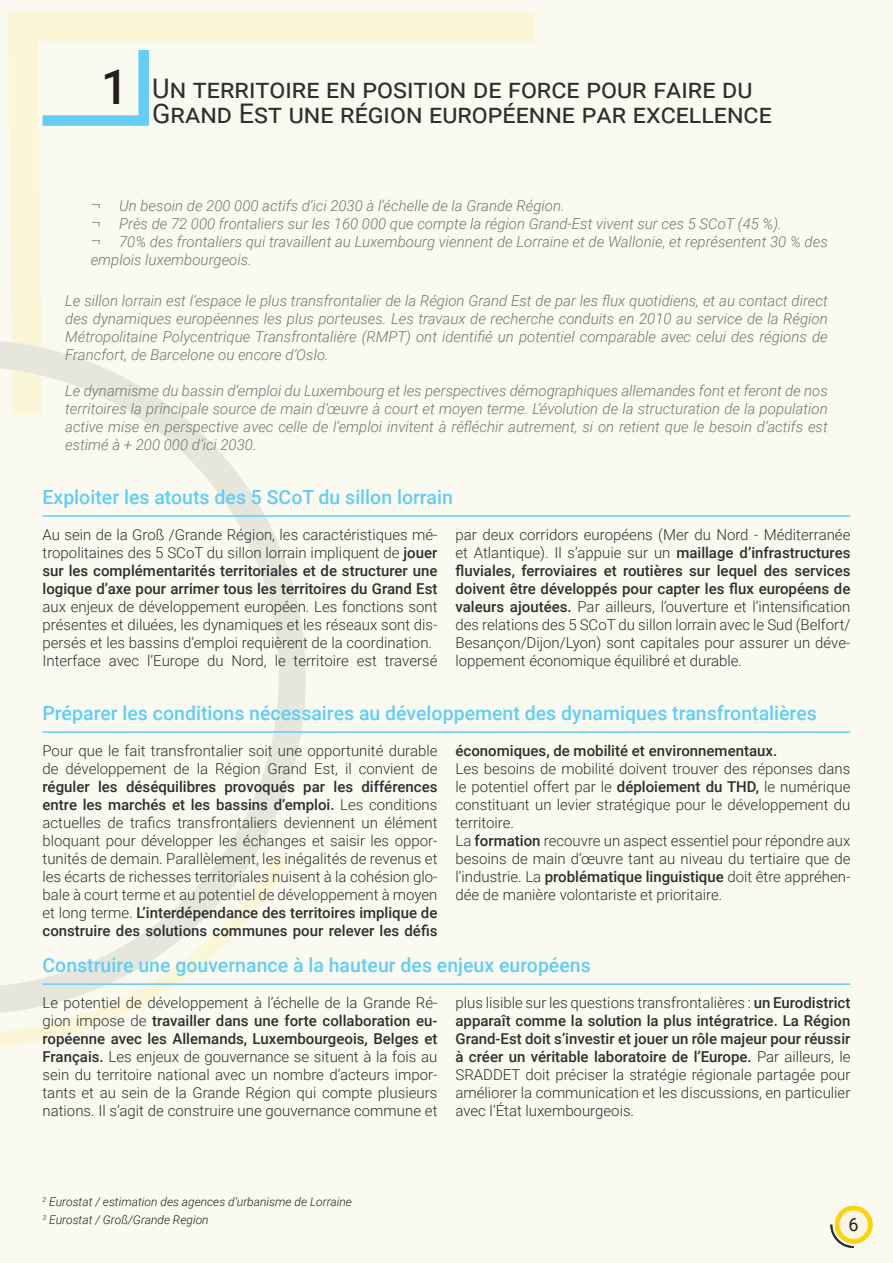
<style>
.page{position:relative;width:893px;height:1263px;background:#fbfaf0}
.page>*{position:absolute;margin:0;border:0;box-sizing:border-box;transform-origin:0 0}
.t1{font:27px/24px "Roboto";color:#2f2e31}
.t2{font:500 19.5px "Roboto";color:#62cdf5}
.t3{font:18px "Roboto";color:#231f20}
.t4{font:300 15px/18px "Roboto";color:#2f2e31;text-align:justify}
.t5{font:italic 300 15px/18px "Roboto";color:#727576;text-align:justify}
.t6{font:500 15px/18px "Roboto";color:#2f2e31;text-align:justify}
.t7{font:italic 300 12px/18px "Roboto";color:#231f20}
.s1{font-weight:500;font-size:48px;color:#231f20}
.s2{font-family:"Bodoni";font-weight:400;font-style:normal}
.s3{font-weight:300}
.s4{font-weight:500}
</style>
<div class="page">
<svg style="left:0;top:1017px;width:117px;height:30px"></svg>
<svg style="left:8px;top:11px;width:527px;height:327px"></svg>
<svg style="left:0;top:338px;width:306px;height:679px"></svg>
<div style="left:835px;top:1206px;width:37px;height:37px;background:#fed304;border-radius:50%"></div>
<svg style="left:830px;top:1223px;width:26px;height:25px"></svg>
<div style="left:839px;top:1210px;width:29px;height:29px;background:#f9f6e6;border-radius:50%"></div>
<svg style="left:32px;top:39px;width:122px;height:92px"></svg>
<hr style="left:43px;top:515px;width:807px;height:2px;background:#62cdf5">
<hr style="left:43px;top:731px;width:807px;height:2px;background:#62cdf5">
<hr style="left:43px;top:983px;width:807px;height:2px;background:#62cdf5">
<h1 class="t1" style="left:152px;top:76px;width:621px;text-indent:-51px"><span class="s1">1</span> Un territoire en position de force pour faire du<br>Grand Est une région européenne par excellence</h1>
<p class="t5" style="left:91px;top:197px;width:739px;text-align:left"><span class="s2">¬</span> Un besoin de 200 000 actifs d’ici 2030 à l’échelle de la Grande Région.<br><span class="s2">¬</span> Près de 72 000 frontaliers sur les 160 000 que compte la région Grand-Est vivent sur ces 5 SCoT (45 %).<br><span class="s2">¬</span> 70% des frontaliers qui travaillent au Luxembourg viennent de Lorraine et de Wallonie, et représentent 30 % des emplois luxembourgeois.</p>
<p class="t5" style="left:65px;top:291px;width:764px">Le sillon lorrain est l’espace le plus transfrontalier de la Région Grand Est de par les flux quotidiens, et au contact direct des dynamiques européennes les plus porteuses. Les travaux de recherche conduits en 2010 au service de la Région Métropolitaine Polycentrique Transfrontalière (RMPT) ont identifié un potentiel comparable avec celui des régions de Francfort, de Barcelone ou encore d’Oslo.</p>
<p class="t5" style="left:65px;top:381px;width:764px">Le dynamisme du bassin d’emploi du Luxembourg et les perspectives démographiques allemandes font et feront de nos territoires la principale source de main d’œuvre à court et moyen terme. L’évolution de la structuration de la population active mise en perspective avec celle de l’emploi invitent à réfléchir autrement, si on retient que le besoin d’actifs est estimé à + 200 000 d’ici 2030.</p>
<h2 class="t2" style="left:43px;top:483px;width:412px">Exploiter les atouts des 5 SCoT du sillon lorrain</h2>
<p class="t6" style="left:43px;top:525px;width:396px"><span class="s3">Au sein de la Groß /Grande Région, les caractéristiques mé&shy;tropolitaines des 5 SCoT du sillon lorrain impliquent de</span> jouer sur les complémentarités territoriales et de structurer une logique d’axe pour arrimer tous les territoires du Grand Est</p>
<p class="t4" style="left:43px;top:597px;width:396px;text-align:left">aux enjeux de développement européen. Les fonctions sont présentes et diluées, les dynamiques et les réseaux sont dis&shy;persés et les bassins d’emploi requièrent de la coordination.<br>Interface avec l’Europe du Nord, le territoire est traversé</p>
<p class="t4" style="left:455px;top:525px;width:396px">par deux corridors européens (Mer du Nord - Méditerranée et Atlantique). Il s’appuie sur un <span class="s4">maillage d’infrastructures fluviales, ferroviaires et routières sur lequel des services doivent être développés pour capter les flux européens de valeurs ajoutées.</span> Par ailleurs, l’ouverture et l’intensification des relations des 5 SCoT du sillon lorrain avec le Sud (Belfort/ Besançon/Dijon/Lyon) sont capitales pour assurer un déve&shy;loppement économique équilibré et durable.</p>
<h2 class="t2" style="left:43px;top:699px;width:776px">Préparer les conditions nécessaires au développement des dynamiques transfrontalières</h2>
<p class="t4" style="left:43px;top:741px;width:396px">Pour que le fait transfrontalier soit une opportunité durable de développement de la Région Grand Est, il convient de</p>
<p class="t4" style="left:43px;top:777px;width:396px"><span class="s4">réguler les déséquilibres provoqués par les différences entre les marchés et les bassins d’emploi.</span> Les conditions actuelles de trafics transfrontaliers deviennent un élément bloquant pour développer les échanges et saisir les oppor&shy;tunités de demain. Parallèlement, les inégalités de revenus et les écarts de richesses territoriales nuisent à la cohésion glo&shy;bale à court terme et au potentiel de développement à moyen et long terme. <span class="s4">L’interdépendance des territoires implique de construire des solutions communes pour relever les défis</span></p>
<p class="t6" style="left:455px;top:741px;width:323px">économiques, de mobilité et environnementaux.</p>
<p class="t4" style="left:455px;top:759px;width:396px;text-align:left">Les besoins de mobilité doivent trouver des réponses dans le potentiel offert par le <span class="s4">déploiement du THD,</span> le numérique constituant un levier stratégique pour le développement du territoire.<br>La <span class="s4">formation</span> recouvre un aspect essentiel pour répondre aux besoins de main d’œuvre tant au niveau du tertiaire que de l’industrie. La <span class="s4">problématique linguistique</span> doit être appréhen&shy;dée de manière volontariste et prioritaire.</p>
<h2 class="t2" style="left:43px;top:951px;width:550px">Construire une gouvernance à la hauteur des enjeux européens</h2>
<p class="t4" style="left:43px;top:993px;width:396px">Le potentiel de développement à l’échelle de la Grande Ré&shy;gion impose de <span class="s4">travailler dans une forte collaboration eu&shy;ropéenne avec les Allemands, Luxembourgeois, Belges et Français.</span> Les enjeux de gouvernance se situent à la fois au sein du territoire national avec un nombre d’acteurs impor&shy;tants et au sein de la Grande Région qui compte plusieurs nations. Il s’agit de construire une gouvernance commune et</p>
<p class="t4" style="left:455px;top:993px;width:396px">plus lisible sur les questions transfrontalières : <span class="s4">un Eurodistrict apparaît comme la solution la plus intégratrice. La Région Grand-Est doit s’investir et jouer un rôle majeur pour réussir à créer un véritable laboratoire de l’Europe.</span> Par ailleurs, le SRADDET doit préciser la stratégie régionale partagée pour améliorer la communication et les discussions, en particulier avec l’État luxembourgeois.</p>
<p class="t7" style="left:43px;top:1192px;width:311px"><sup>2</sup> Eurostat / estimation des agences d’urbanisme de Lorraine<br><sup>3</sup> Eurostat / Groß/Grande Region</p>
<p class="t3" style="left:848px;top:1212px;width:12px">6</p>
</div>
